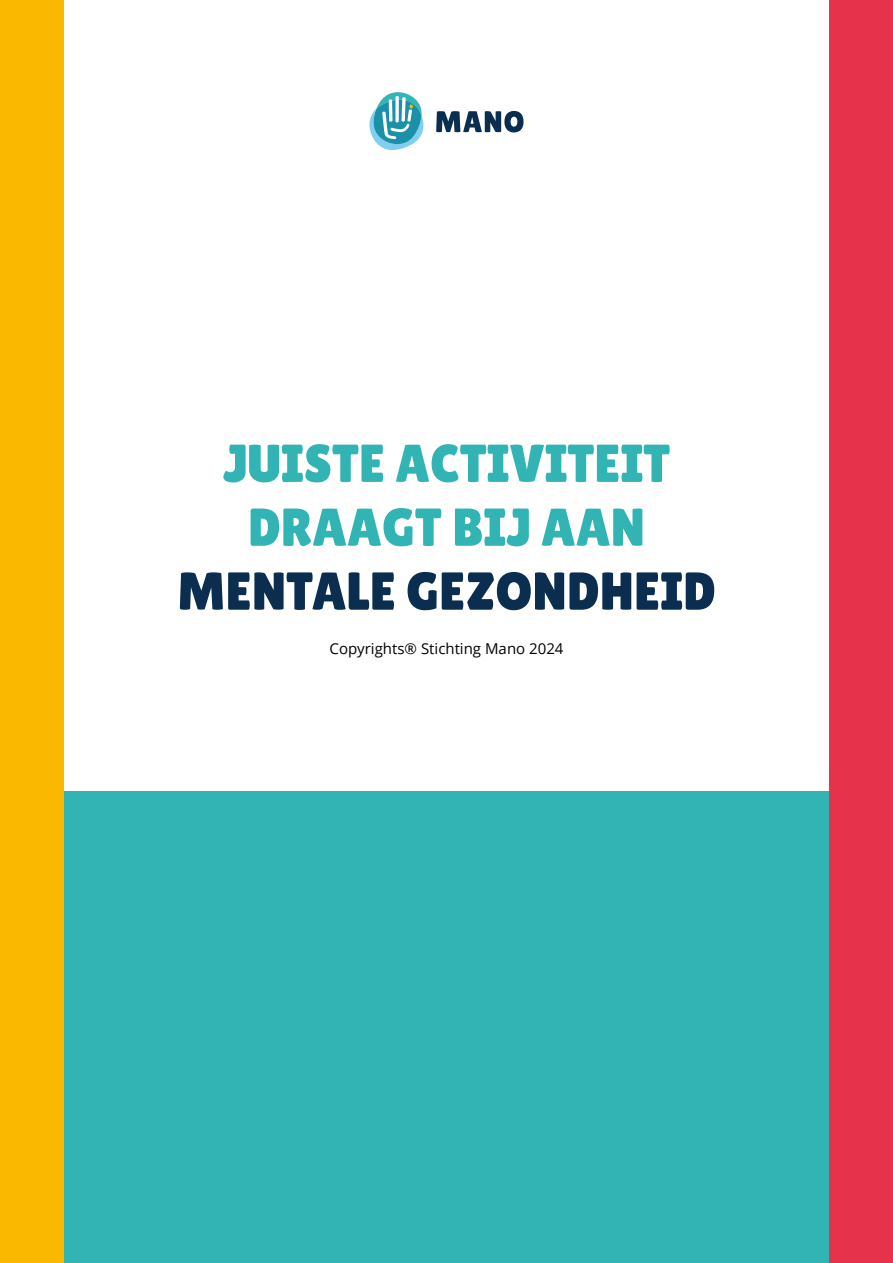
<style>
.page{position:relative;width:893px;height:1263px;background:#fff}
.page>*{position:absolute;margin:0;border:0;box-sizing:border-box;transform-origin:0 0}
.t1{font:53.25px/63.9px "Lilita One";color:#32b4b4;text-align:center}
.t2{font:53.25px "Lilita One";color:#0a2d50}
.t3{font:15px "Open Sans";color:#000}
</style>
<div class="page">
<div style="left:64px;top:791px;width:765px;height:472px;background:#32b4b4"></div>
<div style="left:0;top:0;width:64px;height:1263px;background:#fab900"></div>
<div style="left:829px;top:0;width:64px;height:1263px;background:#e6324b"></div>
<svg style="left:436px;top:111px;width:87px;height:21px"></svg>
<svg style="left:369px;top:92px;width:55px;height:58px"></svg>
<h1 class="t1" style="left:223px;top:431px;width:449px">JUISTE ACTIVITEIT<br>DRAAGT BIJ AAN</h1>
<h1 class="t2" style="left:177px;top:560px;width:540px">MENTALE GEZONDHEID</h1>
<p class="t3" style="left:330px;top:638px;width:235px">Copyrights® Stichting Mano 2024</p>
</div>
